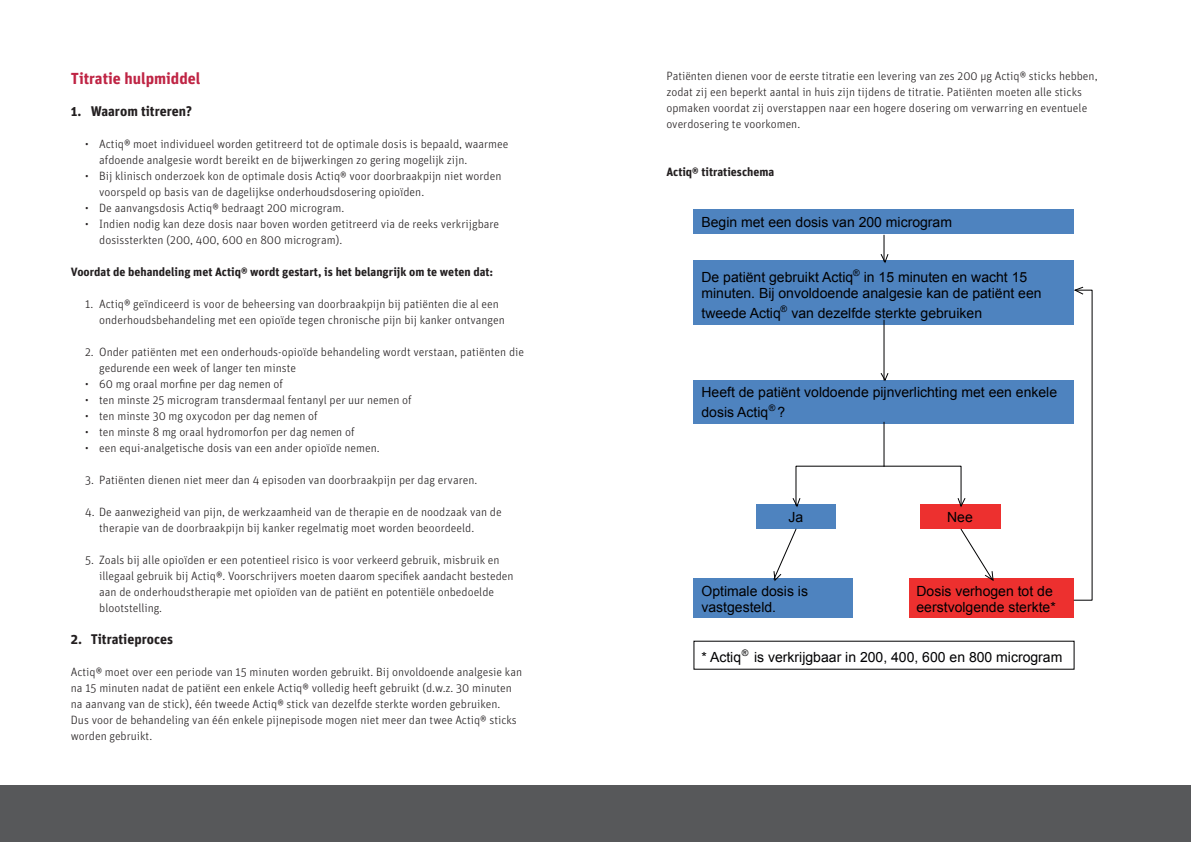
<style>
.page{position:relative;width:1191px;height:842px;background:#fff}
.page>*{position:absolute;margin:0;border:0;box-sizing:border-box;transform-origin:0 0}
.t1{font:700 16px "Unit OT";color:#bf2444}
.t2{font:14px/16px "Arial";color:#000002}
.t3{font:700 14px "Unit OT";color:#231f20}
.t4{font:300 12px/16px "Unit OT";color:#231f20}
.t5{font:700 12px "Unit OT";color:#231f20}
</style>
<div class="page">
<div style="left:595px;top:785px;width:596px;height:57px;background:#57585a"></div>
<div style="left:0;top:785px;width:604px;height:57px;background:#57585a"></div>
<div style="left:693px;top:210px;width:380px;height:24px;background:#4e83bf"></div>
<div style="left:693px;top:261px;width:380px;height:64px;background:#4e83bf"></div>
<div style="left:693px;top:381px;width:380px;height:43px;background:#4e83bf"></div>
<div style="left:756px;top:505px;width:79px;height:24px;background:#4e83bf"></div>
<div style="left:920px;top:505px;width:80px;height:24px;background:#ed302f"></div>
<div style="left:693px;top:579px;width:159px;height:39px;background:#4e83bf"></div>
<div style="left:909px;top:579px;width:164px;height:39px;background:#ed302f"></div>
<svg style="left:879px;top:235px;width:10px;height:29px"></svg>
<hr style="left:883px;top:320px;width:1px;height:60px;background:#000002">
<svg style="left:879px;top:372px;width:10px;height:9px"></svg>
<hr style="left:883px;top:422px;width:1px;height:44px;background:#000002">
<svg style="left:791px;top:465px;width:175px;height:44px"></svg>
<svg style="left:772px;top:528px;width:25px;height:53px"></svg>
<svg style="left:959px;top:528px;width:35px;height:53px"></svg>
<svg style="left:1072px;top:286px;width:21px;height:315px"></svg>
<p class="t1" style="left:71px;top:68px;width:131px">Titratie hulpmiddel</p>
<p class="t3" style="left:71px;top:102px;width:123px">1. Waarom titreren?</p>
<p class="t4" style="left:99px;top:136px;width:411px;text-indent:-14px">• Actiq® moet individueel worden getitreerd tot de optimale dosis is bepaald, waarmee afdoende analgesie wordt bereikt en de bijwerkingen zo gering mogelijk zijn.</p>
<p class="t4" style="left:99px;top:168px;width:404px;text-indent:-14px">• Bij klinisch onderzoek kon de optimale dosis Actiq® voor doorbraakpijn niet worden voorspeld op basis van de dagelijkse onderhoudsdosering opioïden.</p>
<p class="t4" style="left:85px;top:200px;width:261px">• De aanvangsdosis Actiq® bedraagt 200 microgram.</p>
<p class="t4" style="left:99px;top:216px;width:401px;text-indent:-14px">• Indien nodig kan deze dosis naar boven worden getitreerd via de reeks verkrijgbare dosissterkten (200, 400, 600 en 800 microgram).</p>
<p class="t5" style="left:71px;top:264px;width:424px">Voordat de behandeling met Actiq® wordt gestart, is het belangrijk om te weten dat:</p>
<p class="t4" style="left:99px;top:296px;width:407px;text-indent:-14px">1. Actiq® geïndiceerd is voor de beheersing van doorbraakpijn bij patiënten die al een onderhoudsbehandeling met een opioïde tegen chronische pijn bij kanker ontvangen</p>
<p class="t4" style="left:99px;top:344px;width:426px;text-indent:-14px">2. Onder patiënten met een onderhouds-opioïde behandeling wordt verstaan, patiënten die gedurende een week of langer ten minste</p>
<p class="t4" style="left:85px;top:376px;width:199px">• 60 mg oraal morfine per dag nemen of</p>
<p class="t4" style="left:85px;top:392px;width:328px">• ten minste 25 microgram transdermaal fentanyl per uur nemen of</p>
<p class="t4" style="left:85px;top:408px;width:234px">• ten minste 30 mg oxycodon per dag nemen of</p>
<p class="t4" style="left:85px;top:424px;width:271px">• ten minste 8 mg oraal hydromorfon per dag nemen of</p>
<p class="t4" style="left:85px;top:440px;width:296px">• een equi-analgetische dosis van een ander opioïde nemen.</p>
<p class="t4" style="left:85px;top:472px;width:394px">3. Patiënten dienen niet meer dan 4 episoden van doorbraakpijn per dag ervaren.</p>
<p class="t4" style="left:99px;top:504px;width:404px;text-indent:-14px">4. De aanwezigheid van pijn, de werkzaamheid van de therapie en de noodzaak van de therapie van de doorbraakpijn bij kanker regelmatig moet worden beoordeeld.</p>
<p class="t4" style="left:99px;top:552px;width:416px;text-indent:-14px">5. Zoals bij alle opioïden er een potentieel risico is voor verkeerd gebruik, misbruik en illegaal gebruik bij Actiq®. Voorschrijvers moeten daarom specifiek aandacht besteden aan de onderhoudstherapie met opioïden van de patiënt en potentiële onbedoelde blootstelling.</p>
<p class="t3" style="left:71px;top:630px;width:104px">2. Titratieproces</p>
<p class="t4" style="left:71px;top:664px;width:453px">Actiq® moet over een periode van 15 minuten worden gebruikt. Bij onvoldoende analgesie kan na 15 minuten nadat de patiënt een enkele Actiq® volledig heeft gebruikt (d.w.z. 30 minuten na aanvang van de stick), één tweede Actiq® stick van dezelfde sterkte worden gebruiken.<br>Dus voor de behandeling van één enkele pijnepisode mogen niet meer dan twee Actiq® sticks worden gebruikt.</p>
<p class="t4" style="left:666px;top:68px;width:433px">Patiënten dienen voor de eerste titratie een levering van zes 200 µg Actiq® sticks hebben, zodat zij een beperkt aantal in huis zijn tijdens de titratie. Patiënten moeten alle sticks opmaken voordat zij overstappen naar een hogere dosering om verwarring en eventuele overdosering te voorkomen.</p>
<p class="t5" style="left:666px;top:165px;width:109px">Actiq® titratieschema</p>
<p class="t2" style="left:701px;top:214px;width:252px">Begin met een dosis van 200 microgram</p>
<p class="t2" style="left:701px;top:269px;width:342px">De patiënt gebruikt Actiq<sup>®</sup> in 15 minuten en wacht 15 minuten. Bij onvoldoende analgesie kan de patiënt een</p>
<p class="t2" style="left:701px;top:305px;width:282px">tweede Actiq<sup>®</sup> van dezelfde sterkte gebruiken</p>
<p class="t2" style="left:701px;top:382px;width:357px;line-height:20px">Heeft de patiënt voldoende pijnverlichting met een enkele dosis Actiq<sup>®</sup> ?</p>
<p class="t2" style="left:788px;top:509px;width:16px">Ja</p>
<p class="t2" style="left:947px;top:509px;width:27px">Nee</p>
<p class="t2" style="left:701px;top:583px;width:108px">Optimale dosis is vastgesteld.</p>
<p class="t2" style="left:916px;top:583px;width:141px">Dosis verhogen tot de eerstvolgende sterkte*</p>
<p class="t2" style="left:701px;top:649px;width:362px">* Actiq<sup>®</sup> is verkrijgbaar in 200, 400, 600 en 800 microgram</p>
</div>
